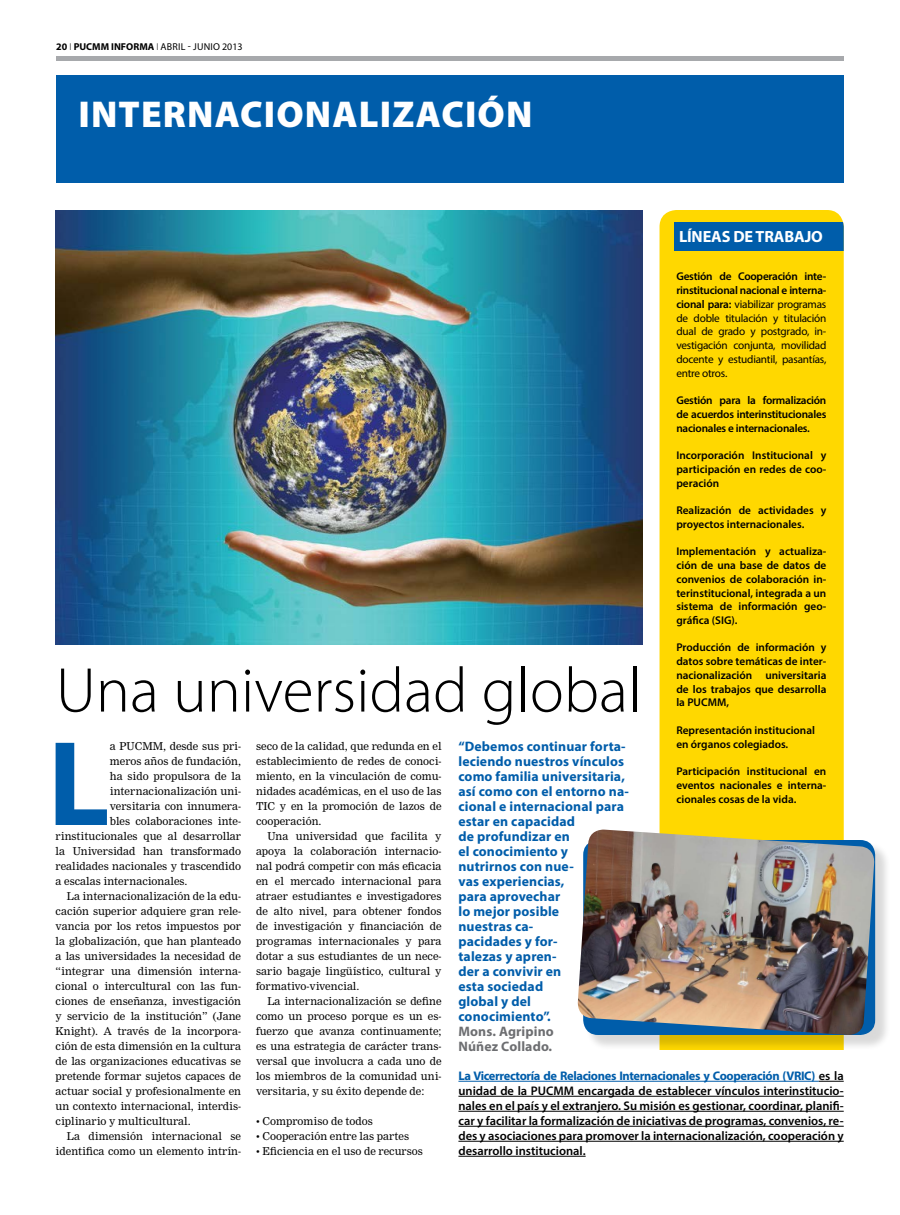
<style>
.page{position:relative;width:900px;height:1215px;background:#fff}
.page>*{position:absolute;margin:0;border:0;box-sizing:border-box;transform-origin:0 0}
.t1{font:700 121.88px "Myriad Pro";color:#005daa}
.t2{font:300 63.75px "Myriad Pro";color:#000}
.t3{font:900 37.5px "Myriad Pro";color:#fff}
.t4{font:700 16.25px "Myriad Pro";letter-spacing:-.01em;color:#fff}
.t5{font:700 13.75px/15px "Myriad Pro";letter-spacing:.01em;color:#005daa}
.t6{font:700 13.75px/15px "Myriad Pro";letter-spacing:.01em;color:#6d6e71}
.t7{font:600 12.5px/15px "Myriad Pro";color:#000;text-align:justify}
.t8{font:600 11.25px/13.8px "Myriad Pro";color:#000;text-align:justify}
.t9{font:11.25px/13.8px "Myriad Pro";letter-spacing:-.02em;color:#000;text-align:justify}
.t10{font:10.62px/15px "Nimrod";color:#000;text-align:justify}
.t11{font:10px "Myriad Pro";letter-spacing:.02em;color:#000}
.s1{font-weight:700}
.s2{font-weight:300}
.s3{font-weight:600}
.s4{font-weight:700;color:#005daa}
</style>
<div class="page">
<hr style="left:56px;top:56px;width:788px;height:4px;background:#a7a9ac">
<div style="left:56px;top:75px;width:788px;height:107px;background:#005daa"></div>
<div style="left:660px;top:210px;width:184px;height:620px;background:#ffd800"></div>
<div style="left:674px;top:222px;width:170px;height:28px;background:#005daa"></div>
<div style="left:585px;top:842px;width:306px;height:208px;background:#000;opacity:.15"></div>
<img style="left:56px;top:210px;width:586px;height:435px">
<img style="left:577px;top:830px;width:298px;height:206px">
<hr style="left:458px;top:1081px;width:361px;height:1px;background:#005daa">
<svg style="left:819px;top:1081px;width:25px;height:1px"></svg>
<hr style="left:458px;top:1096px;width:386px;height:1px;background:#000">
<hr style="left:458px;top:1111px;width:386px;height:1px;background:#000">
<hr style="left:458px;top:1126px;width:386px;height:1px;background:#000">
<hr style="left:458px;top:1141px;width:386px;height:1px;background:#000">
<hr style="left:458px;top:1156px;width:128px;height:1px;background:#000">
<p class="t11" style="left:56px;top:40px;width:188px"><span class="s1">20</span> <span class="s2">I</span> <span class="s1">PUCMM INFORMA</span> <span class="s2">I</span> ABRIL - JUNIO 2013</p>
<h3 class="t3" style="left:78px;top:93px;width:23px">INTERNACIONALIZACI</h3>
<h3 class="t3" style="left:478px;top:93px;width:52px">ÓN</h3>
<h3 class="t4" style="left:679px;top:226px;width:145px">LÍNEAS DE TRABAJO</h3>
<p class="t9" style="left:676px;top:269px;width:152px"><span class="s3">Gestión de Cooperación inte&shy;rinstitucional nacional e interna&shy;cional para:</span> viabilizar programas de doble titulación y titulación dual de grado y postgrado, in&shy;vestigación conjunta, movilidad docente y estudiantil, pasantías, entre otros.</p>
<p class="t8" style="left:676px;top:393px;width:152px">Gestión para la formalización de acuerdos interinstitucionales nacionales e internacionales.</p>
<p class="t8" style="left:676px;top:448px;width:151px">Incorporación Institucional y participación en redes de coo&shy;peración</p>
<p class="t8" style="left:676px;top:503px;width:151px">Realización de actividades y proyectos internacionales.</p>
<p class="t8" style="left:676px;top:544px;width:152px">Implementación y actualiza&shy;ción de una base de datos de convenios de colaboración in&shy;terinstitucional, integrada a un sistema de información geo&shy;gráfica (SIG).</p>
<p class="t8" style="left:676px;top:641px;width:152px">Producción de información y datos sobre temáticas de inter&shy;nacionalización universitaria de los trabajos que desarrolla la PUCMM,</p>
<p class="t8" style="left:676px;top:723px;width:140px">Representación institucional en órganos colegiados.</p>
<p class="t8" style="left:676px;top:764px;width:152px">Participación institucional en eventos nacionales e interna&shy;cionales cosas de la vida.</p>
<h2 class="t2" style="left:56px;top:655px;width:587px">Una universidad global</h2>
<h1 class="t1" style="left:48px;top:704px;width:64px">L</h1>
<p class="t10" style="left:110px;top:739px;width:133px">a PUCMM, desde sus pri-</p>
<p class="t5" style="left:458px;top:738px;width:172px">“Debemos continuar forta&shy;leciendo nuestros vínculos como familia universitaria, así como con el entorno na&shy;cional e internacional para estar en capacidad<br>de profundizar en<br>el conocimiento y nutrirnos con nue-<br>vas experiencias,<br>para aprovechar<br>lo mejor posible<br>nuestras ca-<br>pacidades y for-<br>talezas y apren-<br>der a convivir en<br>esta sociedad<br>global y del<br>conocimiento”.</p>
<p class="t6" style="left:458px;top:1023px;width:97px">Mons. Agripino<br>Núñez Collado.</p>
<p class="t10" style="left:256px;top:739px;width:187px">seco de la calidad, que redunda en el establecimiento de redes de conoci&shy;miento, en la vinculación de comu&shy;nidades académicas, en el uso de las TIC y en la promoción de lazos de cooperación.</p>
<p class="t10" style="left:256px;top:829px;width:187px;text-indent:11px">Una universidad que facilita y apoya la colaboración internacio&shy;nal podrá competir con más eficacia en el mercado internacional para atraer estudiantes e investigadores de alto nivel, para obtener fondos de investigación y financiación de programas internacionales y para dotar a sus estudiantes de un nece&shy;sario bagaje lingüístico, cultural y formativo-vivencial.</p>
<p class="t10" style="left:256px;top:994px;width:187px;text-indent:11px">La internacionalización se define como un proceso porque es un es&shy;fuerzo que avanza continuamente; es una estrategia de carácter trans&shy;versal que involucra a cada uno de los miembros de la comunidad uni&shy;versitaria, y su éxito depende de:</p>
<p class="t10" style="left:256px;top:1114px;width:118px">• Compromiso de todos</p>
<p class="t10" style="left:256px;top:1129px;width:155px">• Cooperación entre las partes</p>
<p class="t10" style="left:256px;top:1144px;width:168px">• Eficiencia en el uso de recursos</p>
<p class="t10" style="left:110px;top:754px;width:133px">meros años de fundación,</p>
<p class="t10" style="left:110px;top:769px;width:133px">ha sido propulsora de la</p>
<p class="t10" style="left:110px;top:784px;width:133px">internacionalización uni-</p>
<p class="t10" style="left:110px;top:799px;width:133px">versitaria con innumera-</p>
<p class="t10" style="left:110px;top:814px;width:133px">bles colaboraciones inte-</p>
<p class="t10" style="left:56px;top:829px;width:187px">rinstitucionales que al desarrollar</p>
<p class="t10" style="left:56px;top:844px;width:187px">la Universidad han transformado</p>
<p class="t10" style="left:56px;top:859px;width:187px">realidades nacionales y trascendido</p>
<p class="t10" style="left:56px;top:874px;width:133px">a escalas internacionales.</p>
<p class="t10" style="left:67px;top:889px;width:176px">La internacionalización de la edu-</p>
<p class="t10" style="left:56px;top:904px;width:187px">cación superior adquiere gran rele-</p>
<p class="t10" style="left:56px;top:919px;width:187px">vancia por los retos impuestos por</p>
<p class="t10" style="left:56px;top:934px;width:187px">la globalización, que han planteado</p>
<p class="t10" style="left:56px;top:949px;width:187px">a las universidades la necesidad de</p>
<p class="t10" style="left:56px;top:964px;width:187px">“integrar una dimensión interna-</p>
<p class="t10" style="left:56px;top:979px;width:187px">cional o intercultural con las fun-</p>
<p class="t10" style="left:56px;top:994px;width:187px">ciones de enseñanza, investigación</p>
<p class="t10" style="left:56px;top:1009px;width:187px">y servicio de la institución” (Jane</p>
<p class="t10" style="left:56px;top:1024px;width:187px">Knight). A través de la incorpora-</p>
<p class="t10" style="left:56px;top:1039px;width:187px">ción de esta dimensión en la cultura</p>
<p class="t10" style="left:56px;top:1054px;width:187px">de las organizaciones educativas se</p>
<p class="t10" style="left:56px;top:1069px;width:187px">pretende formar sujetos capaces de</p>
<p class="t10" style="left:56px;top:1084px;width:187px">actuar social y profesionalmente en</p>
<p class="t10" style="left:56px;top:1099px;width:187px">un contexto internacional, interdis-</p>
<p class="t10" style="left:56px;top:1114px;width:137px">ciplinario y multicultural.</p>
<p class="t10" style="left:67px;top:1129px;width:176px">La dimensión internacional se</p>
<p class="t10" style="left:56px;top:1144px;width:187px">identifica como un elemento intrín-</p>
<p class="t7" style="left:458px;top:1068px;width:387px"><span class="s4">La Vicerrectoría de Relaciones Internacionales y Cooperación (VRIC)</span> es la unidad de la PUCMM encargada de establecer vínculos interinstitucio&shy;nales en el país y el extranjero. Su misión es gestionar, coordinar, planifi&shy;car y facilitar la formalización de iniciativas de programas, convenios, re&shy;des y asociaciones para promover la internacionalización, cooperación y desarrollo institucional.</p>
</div>
